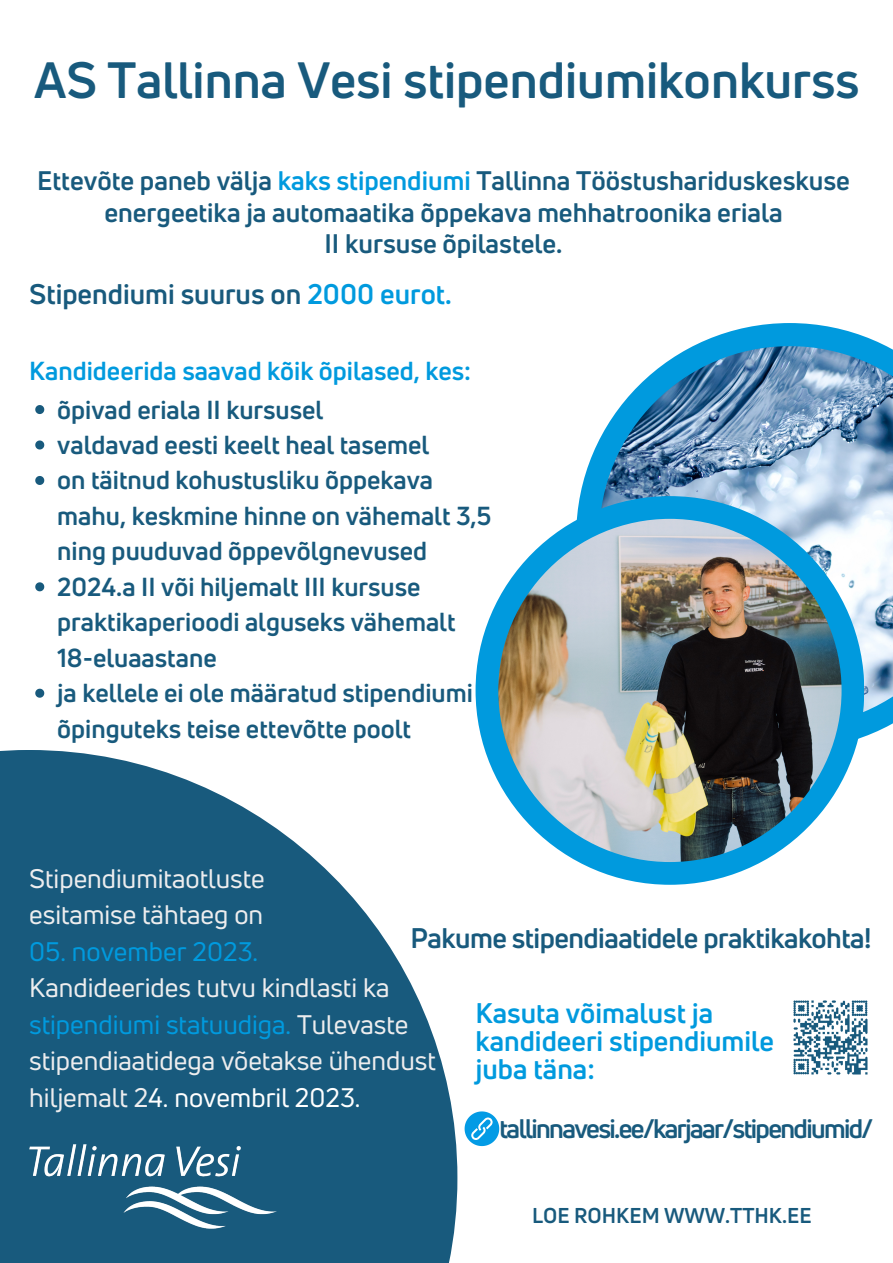
<style>
.page{position:relative;width:893px;height:1263px;background:#fff}
.page>*{position:absolute;margin:0;border:0;box-sizing:border-box;transform-origin:0 0}
.t1{font:700 49.88px "Uni Neue";color:#185a7d}
.t2{font:700 27.75px/28.1px "Uni Neue";color:#009ade}
.t3{font:700 27.75px "Uni Neue";letter-spacing:-.02em;color:#185a7d}
.t4{font:700 27.75px "Uni Neue";color:#185a7d}
.t5{font:26.25px/36.6px "Uni Neue";color:#ededee}
.t6{font:700 26.25px/31.5px "Uni Neue";color:#185a7d;text-align:center}
.t7{font:700 26.25px "Uni Neue";letter-spacing:-.06em;color:#185a7d}
.t8{font:26.25px "Uni Neue";color:#009ade}
.t9{font:700 25.5px/35.5px "Uni Neue";color:#185a7d}
.t10{font:700 25.5px "Uni Neue";color:#009ade}
.t11{font:700 21px "Uni Neue";color:#185a7d}
.s1{color:#009ade}
.s2{color:#fff}
</style>
<div class="page">
<svg style="left:0;top:750px;width:457px;height:513px;fill:#185a7d"></svg>
<svg style="left:576px;top:323px;width:310px;height:427px"></svg>
<img style="left:599px;top:346px;width:294px;height:381px">
<div style="left:475px;top:496px;width:389px;height:389px;background:#009ade;border-radius:50%"></div>
<img style="left:498px;top:519px;width:343px;height:343px;border-radius:50%">
<img style="left:29px;top:1144px;width:248px;height:84px">
<svg style="left:35px;top:405px;width:9px;height:9px"></svg>
<svg style="left:35px;top:440px;width:9px;height:9px"></svg>
<svg style="left:35px;top:476px;width:9px;height:9px"></svg>
<svg style="left:35px;top:582px;width:9px;height:9px"></svg>
<svg style="left:35px;top:689px;width:9px;height:9px"></svg>
<svg style="left:35px;top:760px;width:9px;height:9px"></svg>
<img style="left:793px;top:1000px;width:75px;height:75px">
<svg style="left:464px;top:1111px;width:36px;height:36px"></svg>
<p class="t1" style="left:34px;top:46px;width:827px">AS Tallinna Vesi stipendiumikonkurss</p>
<p class="t6" style="left:37px;top:165px;width:814px">Ettevõte paneb välja <span class="s1">kaks stipendiumi</span> Tallinna Tööstushariduskeskuse energeetika ja automaatika õppekava mehhatroonika eriala</p>
<p class="t6" style="left:324px;top:228px;width:239px">II kursuse õpilastele.</p>
<p class="t4" style="left:29px;top:275px;width:424px">Stipendiumi suurus on <span class="s1">2000 eurot.</span></p>
<p class="t10" style="left:29px;top:353px;width:443px">Kandideerida saavad kõik õpilased, kes:</p>
<p class="t9" style="left:57px;top:391px;width:267px">õpivad eriala II kursusel</p>
<p class="t9" style="left:57px;top:427px;width:373px">valdavad eesti keelt heal tasemel</p>
<p class="t9" style="left:57px;top:462px;width:436px">on täitnud kohustusliku õppekava mahu, keskmine hinne on vähemalt 3,5 ning puuduvad õppevõlgnevused</p>
<p class="t9" style="left:57px;top:568px;width:400px">2024.a II või hiljemalt III kursuse praktikaperioodi alguseks vähemalt<br>18-eluaastane</p>
<p class="t9" style="left:57px;top:675px;width:417px">ja kellele ei ole määratud stipendiumi õpinguteks teise ettevõtte poolt</p>
<p class="t5" style="left:29px;top:859px;width:237px">Stipendiumitaotluste</p>
<p class="t5" style="left:29px;top:896px;width:235px">esitamise tähtaeg on</p>
<p class="t8" style="left:29px;top:933px;width:230px">05. november 2023.</p>
<p class="t5" style="left:29px;top:969px;width:408px">Kandideerides tutvu kindlasti ka <span class="s1">stipendiumi statuudiga.</span> Tulevaste stipendiaatidega võetakse ühendust hiljemalt 2<span class="s2">4. novembril 2023.</span></p>
<p class="t3" style="left:410px;top:919px;width:462px">Pakume stipendiaatidele praktikakohta!</p>
<p class="t2" style="left:475px;top:998px;width:300px">Kasuta võimalust ja kandideeri stipendiumile juba täna:</p>
<p class="t7" style="left:499px;top:1110px;width:375px">tallinnavesi.ee/karjaar/stipendiumid/</p>
<p class="t11" style="left:532px;top:1201px;width:281px">LOE ROHKEM WWW.TTHK.EE</p>
</div>
